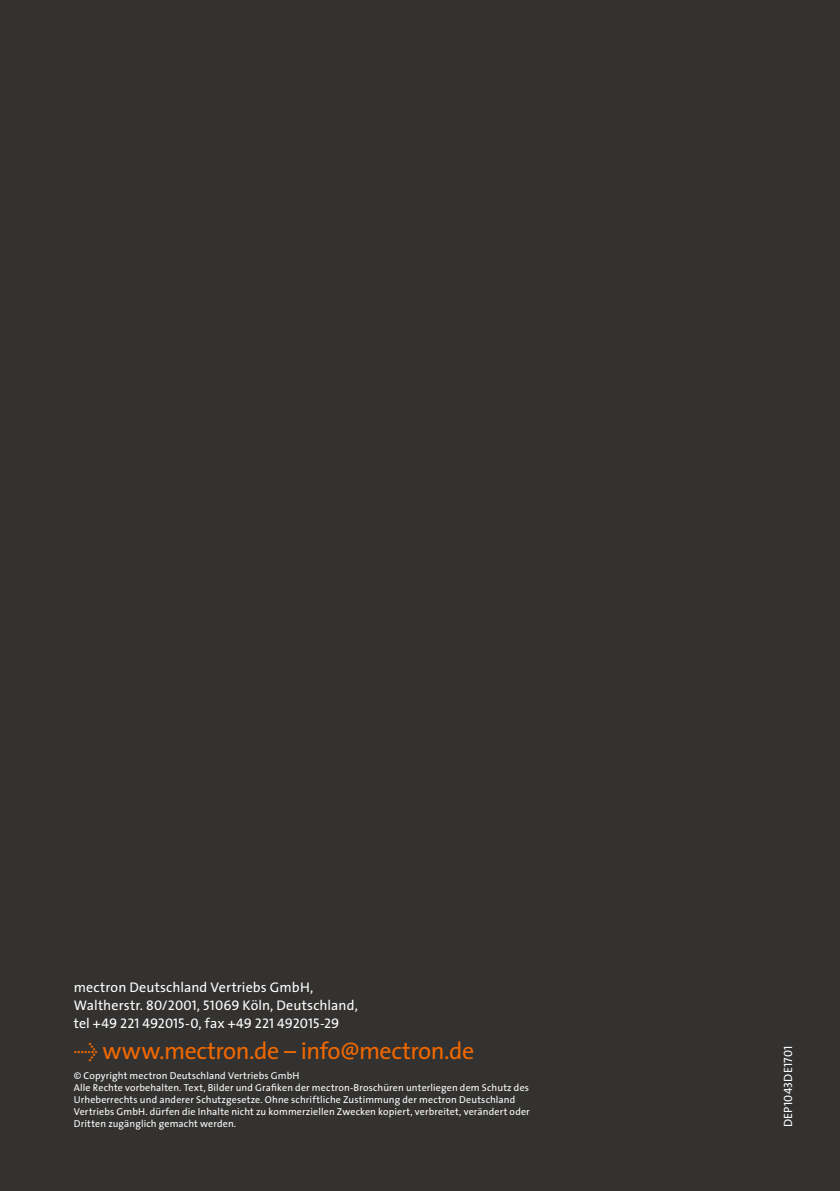
<style>
.page{position:relative;width:840px;height:1191px;background:#fff}
.page>*{position:absolute;margin:0;border:0;box-sizing:border-box;transform-origin:0 0}
.t1{font:24px "The Sans";letter-spacing:-.02em;color:#ef6800}
.t2{font:14px/18px "The Sans";letter-spacing:.01em;color:#fff}
.t3{font:14px "The Sans Caps";color:#fff}
.t4{font:12px "The Sans Caps";letter-spacing:.015em;color:#fff}
.t5{font:10px/12px "The Sans";letter-spacing:.01em;color:#fff}
.s1{font-family:"The Sans Caps"}
.s2{font-family:"The Sans"}
.s3{font-family:"The Sans Expert"}
</style>
<div class="page">
<div style="left:0;top:0;width:839px;height:1191px;background:#333231"></div>
<h2 class="t2" style="left:74px;top:978px;width:285px">mectron Deutschland Vertriebs GmbH,<br>Waltherstr. <span class="s1">80/2001, 51069</span> Köln, Deutschland,</h2>
<h2 class="t3" style="left:74px;top:1014px;width:267px"><span class="s2">tel</span> +49 221 492015-0, <span class="s2">fax</span> +49 221 492015-29</h2>
<h1 class="t1" style="left:74px;top:1035px;width:402px"><span class="s3">Û</span> www.mectron.de – info@mectron.de</h1>
<p class="t4" style="left:780px;top:1127px;width:83px;rotate:-90deg">DEP1043DE1701</p>
<p class="t5" style="left:74px;top:1070px;width:457px">© Copyright mectron Deutschland Vertriebs GmbH<br>Alle Rechte vorbehalten. Text, Bilder und Grafiken der mectron-Broschüren unterliegen dem Schutz des Urheberrechts und anderer Schutzgesetze. Ohne schriftliche Zustimmung der mectron Deutschland Vertriebs GmbH. dürfen die Inhalte nicht zu kommerziellen Zwecken kopiert, verbreitet, verändert oder Dritten zugänglich gemacht werden.</p>
</div>
